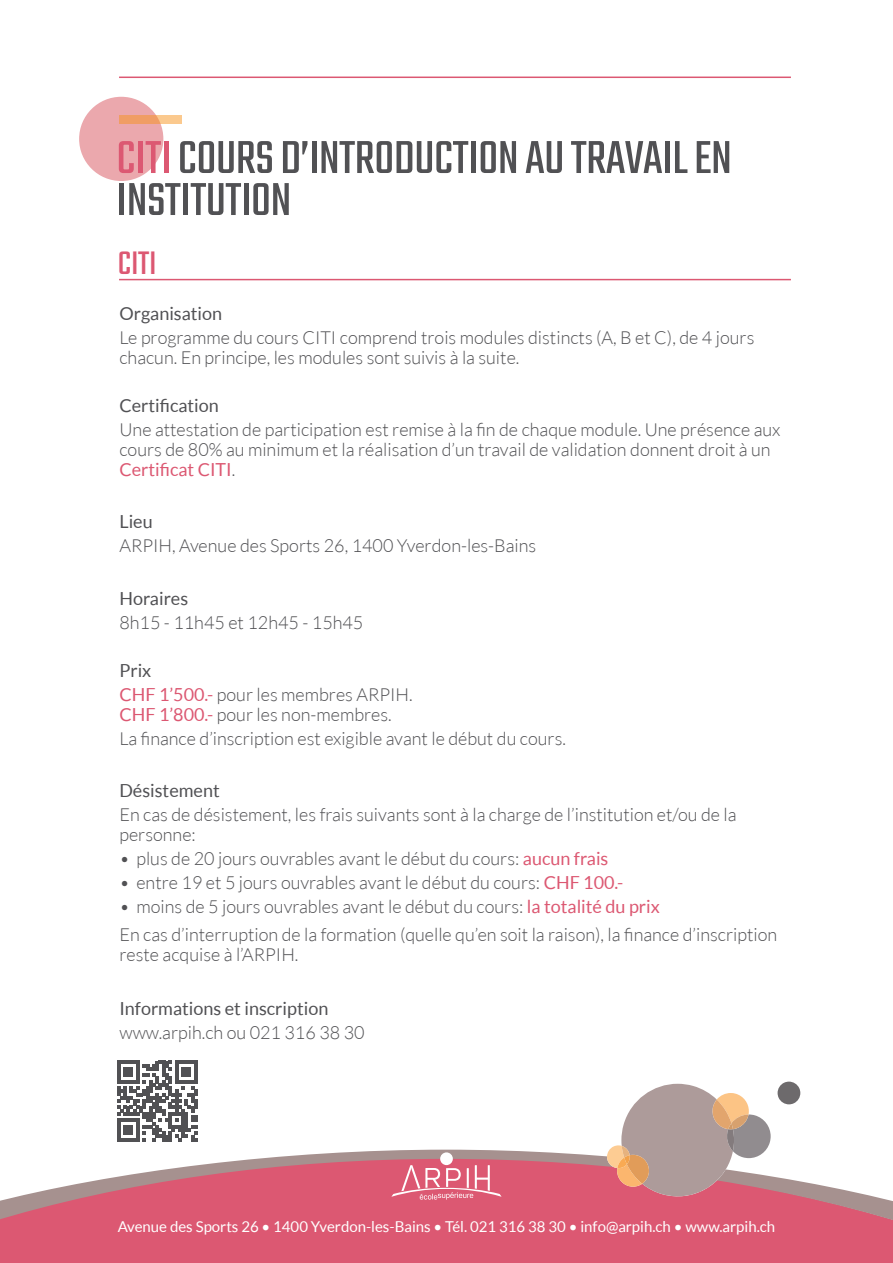
<style>
.page{position:relative;width:893px;height:1263px;background:#fff}
.page>*{position:absolute;margin:0;border:0;box-sizing:border-box;transform-origin:0 0}
.t1{font:51px/42px "Teko";letter-spacing:-.01em;color:#515154}
.t2{font:36px "Teko";color:#dc5872}
.t3{font:300 18px/19.8px "Lato";color:#515154}
.t4{font:18px "Lato";color:#515154}
.t5{font:15px "Lato";color:#fff}
.s1{color:#dc5872}
.s2{font-weight:400;color:#dc5872}
</style>
<div class="page">
<div style="left:0;top:1224px;width:893px;height:39px;background:#dc5872"></div>
<svg style="left:0;top:1149px;width:893px;height:75px;fill:#dc5872"></svg>
<hr style="left:119px;top:77px;width:672px;height:1px;background:#dc5872">
<div style="left:440px;top:1152px;width:13px;height:13px;background:#fff;border-radius:50%"></div>
<svg style="left:391px;top:1165px;width:110px;height:34px;background:#e2788d"></svg>
<div style="left:79px;top:97px;width:84px;height:84px;background:#eba8ad;border-radius:50%"></div>
<svg style="left:119px;top:115px;width:62px;height:9px"></svg>
<svg style="left:605px;top:1081px;width:197px;height:122px"></svg>
<svg style="left:117px;top:1061px;width:80px;height:80px"></svg>
<hr style="left:119px;top:279px;width:672px;height:1px;background:#dc5872">
<p class="t1" style="left:116px;top:140px;width:617px"><span class="s1">CITI</span> COURS D’INTRODUCTION AU TRAVAIL EN<br>INSTITUTION</p>
<p class="t2" style="left:118px;top:243px;width:40px">CITI</p>
<p class="t4" style="left:119px;top:304px;width:104px">Organisation</p>
<p class="t3" style="left:119px;top:328px;width:636px">Le programme du cours CITI comprend trois modules distincts (A, B et C), de 4 jours chacun. En principe, les modules sont suivis à la suite.</p>
<p class="t4" style="left:119px;top:396px;width:101px">Certification</p>
<p class="t3" style="left:119px;top:420px;width:663px">Une attestation de participation est remise à la fin de chaque module. Une présence aux cours de 80% au minimum et la réalisation d’un travail de validation donnent droit à un<br><span class="s2">Certificat CITI</span>.</p>
<p class="t4" style="left:119px;top:512px;width:35px">Lieu</p>
<p class="t3" style="left:119px;top:536px;width:418px">ARPIH, Avenue des Sports 26, 1400 Yverdon-les-Bains</p>
<p class="t4" style="left:119px;top:588px;width:70px">Horaires</p>
<p class="t3" style="left:119px;top:612px;width:245px">8h15 - 11h45 et 12h45 - 15h45</p>
<p class="t4" style="left:119px;top:660px;width:33px">Prix</p>
<p class="t3" style="left:119px;top:684px;width:295px"><span class="s2">CHF 1’500.-</span> pour les membres ARPIH.<br><span class="s2">CHF 1’800.-</span> pour les non-membres.</p>
<p class="t3" style="left:119px;top:728px;width:448px">La finance d’inscription est exigible avant le début du cours.</p>
<p class="t4" style="left:119px;top:780px;width:102px">Désistement</p>
<p class="t3" style="left:119px;top:805px;width:619px">En cas de désistement, les frais suivants sont à la charge de l’institution et/ou de la personne:</p>
<p class="t3" style="left:119px;top:849px;width:491px">• plus de 20 jours ouvrables avant le début du cours: <span class="s2">aucun frais</span></p>
<p class="t3" style="left:119px;top:873px;width:506px">• entre 19 et 5 jours ouvrables avant le début du cours: <span class="s2">CHF 100.-</span></p>
<p class="t3" style="left:119px;top:897px;width:542px">• moins de 5 jours ouvrables avant le début du cours: <span class="s2">la totalité du prix</span></p>
<p class="t3" style="left:119px;top:925px;width:659px">En cas d’interruption de la formation (quelle qu’en soit la raison), la finance d’inscription reste acquise à l’ARPIH.</p>
<p class="t4" style="left:119px;top:998px;width:210px">Informations et inscription</p>
<p class="t3" style="left:119px;top:1023px;width:247px">www.arpih.ch ou 021 316 38 30</p>
<p class="t5" style="left:118px;top:1218px;width:659px">Avenue des Sports 26 • 1400 Yverdon-les-Bains • Tél. 021 316 38 30 • info@arpih.ch • www.arpih.ch</p>
</div>
